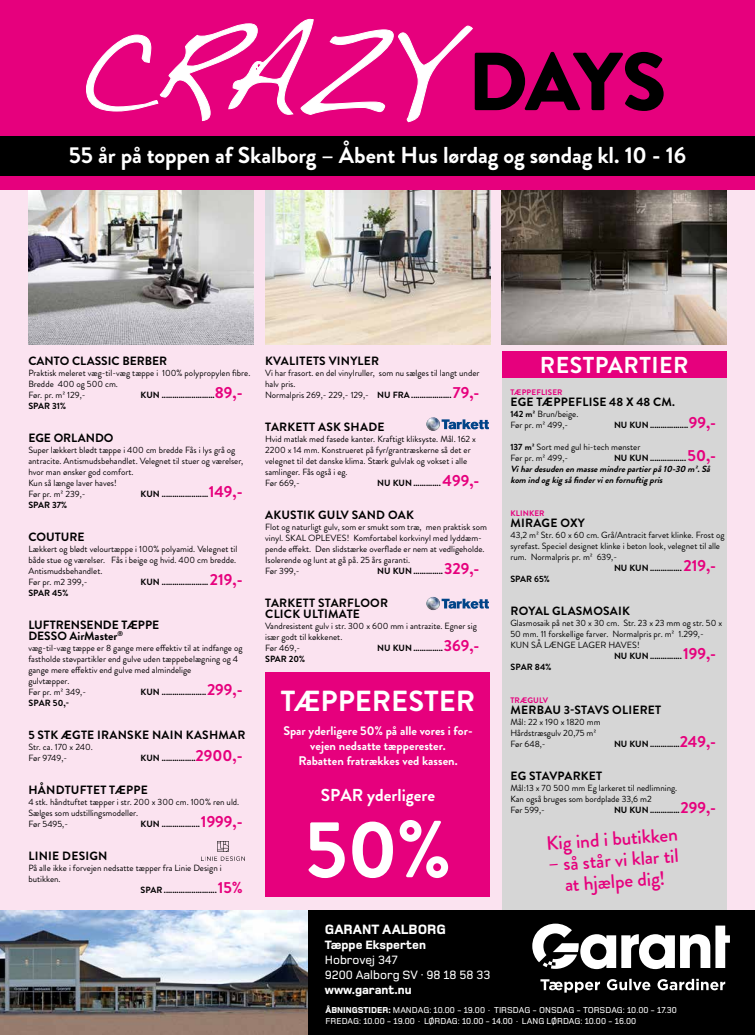
<style>
.page{position:relative;width:755px;height:1035px;background:#fff}
.page>*{position:absolute;margin:0;border:0;box-sizing:border-box;transform-origin:0 0}
.t1{font:700 80.7px "Brandon Grotesque";color:#fff}
.t2{font:700 29px "Brandon Grotesque";color:#fff}
.t3{font:700 23px "Brandon Grotesque";letter-spacing:-.005em;color:#fff}
.t4{font:700 23px "Brandon Grotesque";letter-spacing:.02em;color:#fff}
.t5{font:500 19.4px/21.3px "Brandon Grotesque";color:#e6007d;text-align:center}
.t6{font:700 17.3px "Brandon Grotesque";color:#fff}
.t7{font:800 14px "Foundry Monoline";color:#fff}
.t8{font:700 12.5px/15.2px "Brandon Grotesque";color:#fff;text-align:center}
.t9{font:500 12.5px/15px "Foundry Monoline";color:#fff}
.t10{font:800 12.5px "Foundry Monoline";color:#fff}
.t11{font:700 12px/11px "Brandon Grotesque";letter-spacing:.02em;color:#000}
.t12{font:700 12px/11px "Brandon Grotesque";color:#000}
.t13{font:9px/11px "Brandon Grotesque";color:#000}
.t14{font:700 9px "Brandon Grotesque";color:#000}
.t15{font:italic 700 9px/11px "Brandon Grotesque";color:#000}
.t16{font:500 8.9px/10.9px "Foundry Monoline";color:#fff}
.t17{font:700 8px "Brandon Grotesque";letter-spacing:.02em;color:#e6007d}
.s1{font-size:16px;color:#e6007d}
.s2{font-weight:700}
.s3{font-weight:700;font-size:16px;color:#e6007d}
.s4{font-style:normal}
.s5{font-style:normal;font-size:16px;color:#e6007d}
.s6{font-weight:800}
</style>
<div class="page">
<div style="left:0;top:170px;width:754px;height:770px;background:#fbe3f0"></div>
<div style="left:501px;top:370px;width:225px;height:553px;background:#d6d6d6"></div>
<img style="left:28px;top:190px;width:225px;height:154px">
<img style="left:265px;top:190px;width:224px;height:154px">
<img style="left:501px;top:190px;width:224px;height:154px">
<div style="left:265px;top:672px;width:224px;height:225px;background:#e6007d"></div>
<div style="left:0;top:0;width:754px;height:190px;background:#e6007d"></div>
<svg style="left:86px;top:18px;width:387px;height:105px"></svg>
<svg style="left:474px;top:52px;width:189px;height:59px"></svg>
<div style="left:307px;top:910px;width:447px;height:125px;background:#000"></div>
<svg style="left:532px;top:923px;width:197px;height:46px"></svg>
<svg style="left:540px;top:978px;width:184px;height:14px"></svg>
<img style="left:0;top:910px;width:307px;height:125px">
<div style="left:501px;top:351px;width:225px;height:27px;background:#e6007d"></div>
<img style="left:426px;top:417px;width:14px;height:14px;border-radius:7px">
<svg style="left:441px;top:419px;width:47px;height:10px"></svg>
<img style="left:426px;top:596px;width:14px;height:14px;border-radius:7px">
<svg style="left:441px;top:599px;width:47px;height:10px"></svg>
<img style="left:201px;top:841px;width:44px;height:20px">
<div style="left:0;top:136px;width:754px;height:40px;background:#000"></div>
<h3 class="t3" style="left:69px;top:139px;width:618px">55 år på toppen af Skalborg – Åbent Hus lørdag og søndag kl. 10 - 16</h3>
<h3 class="t12" style="left:28px;top:355px;width:140px">CANTO CLASSIC BERBER</h3>
<p class="t13" style="left:28px;top:367px;width:223px">Praktisk meleret væg-til-væg tæppe i 100% polypropylen fibre.<br>Bredde 400 og 500 cm.<br>Før. pr. m2 129,-</p>
<p class="t14" style="left:140px;top:388px;width:104px">KUN .........................<span class="s1">89,-</span></p>
<p class="t14" style="left:28px;top:399px;width:39px">SPAR 31%</p>
<h3 class="t12" style="left:28px;top:432px;width:86px">EGE ORLANDO</h3>
<p class="t13" style="left:28px;top:444px;width:216px">Super lækkert blødt tæppe i 400 cm bredde Fås i lys grå og antracite. Antismudsbehandlet. Velegnet til stuer og værelser, hvor man ønsker god comfort.<br>Kun så længe laver haves!<br>Før pr. m2 239,-</p>
<p class="t14" style="left:140px;top:487px;width:104px">KUN ......................<span class="s1">149,-</span></p>
<p class="t14" style="left:28px;top:498px;width:40px">SPAR 37%</p>
<h3 class="t12" style="left:28px;top:531px;width:58px">COUTURE</h3>
<p class="t13" style="left:28px;top:543px;width:210px">Lækkert og blødt velourtæppe i 100% polyamid. Velegnet til både stue og værelser. Fås i beige og hvid. 400 cm bredde.<br>Antismudsbehandlet.<br>Før pr. m2 399,-</p>
<p class="t14" style="left:140px;top:575px;width:104px">KUN ...................... <span class="s1">219,-</span></p>
<p class="t14" style="left:28px;top:586px;width:41px">SPAR 45%</p>
<h3 class="t12" style="left:28px;top:619px;width:132px">LUFTRENSENDE TÆPPE<br>DESSO AirMaster<sup>®</sup></h3>
<p class="t13" style="left:28px;top:642px;width:215px">væg-til-væg tæppe er 8 gange mere effektiv til at indfange og fastholde støvpartikler end gulve uden tæppebelægning og 4 gange mere effektiv end gulve med almindelige<br>gulvtæpper.<br>Før pr. m2 349,-</p>
<p class="t14" style="left:140px;top:685px;width:104px">KUN .....................<span class="s1">299,-</span></p>
<p class="t14" style="left:28px;top:696px;width:42px">SPAR 50,-</p>
<h3 class="t11" style="left:28px;top:729px;width:218px">5 STK ÆGTE IRANSKE NAIN KASHMAR</h3>
<p class="t13" style="left:28px;top:741px;width:66px">Str. ca. 170 x 240.<br>Før 9749,-</p>
<p class="t14" style="left:140px;top:751px;width:104px">KUN ................<span class="s1">2900,-</span></p>
<h3 class="t11" style="left:28px;top:784px;width:121px">HÅNDTUFTET TÆPPE</h3>
<p class="t13" style="left:28px;top:796px;width:212px">4 stk. håndtuftet tæpper i str. 200 x 300 cm. 100% ren uld.<br>Sælges som udstillingsmodeller.<br>Før 5495,-</p>
<p class="t14" style="left:140px;top:817px;width:104px">KUN ..................<span class="s1">1999,-</span></p>
<h3 class="t11" style="left:28px;top:850px;width:80px">LINIE DESIGN</h3>
<p class="t13" style="left:28px;top:862px;width:195px">På alle ikke i forvejen nedsatte tæpper fra Linie Design i</p>
<p class="t13" style="left:28px;top:873px;width:34px">butikken.</p>
<p class="t14" style="left:140px;top:883px;width:104px">SPAR .........................<span class="s1">15%</span></p>
<h3 class="t11" style="left:265px;top:355px;width:115px">KVALITETS VINYLER</h3>
<p class="t13" style="left:265px;top:367px;width:216px">Vi har frasort. en del vinylruller, som nu sælges til langt under halv pris.<br>Normalpris 269,- 229,- 129,- <span class="s2">NU FRA ...................</span> <span class="s3">79,-</span></p>
<h3 class="t11" style="left:265px;top:421px;width:121px">TARKETT ASK SHADE</h3>
<p class="t13" style="left:265px;top:433px;width:212px">Hvid matlak med fasede kanter. Kraftigt kliksyste. Mål. 162 x 2200 x 14 mm. Konstrueret på fyr/grantræskerne så det er velegnet til det danske klima. Stærk gulvlak og vokset i alle samlinger. Fås også i eg.<br>Før 669,-</p>
<p class="t14" style="left:377px;top:476px;width:104px">NU KUN............. <span class="s1">499,-</span></p>
<h3 class="t11" style="left:265px;top:509px;width:150px">AKUSTIK GULV SAND OAK</h3>
<p class="t13" style="left:265px;top:521px;width:223px">Flot og naturligt gulv, som er smukt som træ, men praktisk som vinyl. SKAL OPLEVES! Komfortabel korkvinyl med lyddæm&shy;pende effekt. Den slidstærke overflade er nem at vedligeholde.<br>Isolerende og lunt at gå på. 25 års garanti.<br>Før 399,-</p>
<p class="t14" style="left:377px;top:564px;width:104px">NU KUN..............<span class="s1">329,-</span></p>
<h3 class="t11" style="left:265px;top:597px;width:124px">TARKETT STARFLOOR<br>CLICK ULTIMATE</h3>
<p class="t13" style="left:265px;top:620px;width:213px">Vandresistent gulv i str. 300 x 600 mm i antrazite. Egner sig især godt til køkkenet.<br>Før 469,-</p>
<p class="t14" style="left:377px;top:641px;width:104px">NU KUN..............<span class="s1">369,-</span></p>
<p class="t14" style="left:265px;top:652px;width:42px">SPAR 20%</p>
<h2 class="t2" style="left:281px;top:680px;width:195px">TÆPPERESTER</h2>
<h3 class="t8" style="left:283px;top:723px;width:190px">Spar yderligere 50% på alle vores i for&shy;vejen nedsatte tæpperester.<br>Rabatten fratrækkes ved kassen.</h3>
<h3 class="t6" style="left:320px;top:783px;width:116px">SPAR yderligere</h3>
<h1 class="t1" style="left:304px;top:793px;width:148px">50%</h1>
<h3 class="t4" style="left:539px;top:349px;width:150px">RESTPARTIER</h3>
<p class="t17" style="left:510px;top:386px;width:54px">TÆPPEFLISER</p>
<h3 class="t11" style="left:510px;top:396px;width:166px">EGE TÆPPEFLISE 48 X 48 CM.</h3>
<p class="t13" style="left:510px;top:408px;width:69px"><span class="s2">142 m2</span> Brun/beige.<br>Før pr. m2 499,-</p>
<p class="t14" style="left:613px;top:418px;width:103px">NU KUN..................<span class="s1">99,-</span></p>
<p class="t13" style="left:510px;top:441px;width:131px"><span class="s2">137 m2</span> Sort med gul hi-tech mønster<br>Før pr. m2 499,-</p>
<p class="t15" style="left:510px;top:452px;width:207px;text-indent:104px"><span class="s4">NU KUN.................</span> <span class="s5">50,-<br></span>Vihardesudenenmassemindrepartierpå10-30 m2.Så kom indogkigsåfindervienfornuftigpris</p>
<p class="t17" style="left:510px;top:507px;width:36px">KLINKER</p>
<h3 class="t11" style="left:510px;top:517px;width:76px">MIRAGE OXY</h3>
<p class="t13" style="left:510px;top:529px;width:215px">43,2 m2 Str. 60 x 60 cm. Grå/Antracit farvet klinke. Frost og</p>
<p class="t13" style="left:510px;top:540px;width:211px">syrefast. Speciel designet klinke i beton look, velegnet til alle</p>
<p class="t13" style="left:510px;top:551px;width:108px">rum. Normalpris pr. m2 639,-</p>
<p class="t14" style="left:613px;top:561px;width:103px">NU KUN............... <span class="s1">219,-</span></p>
<p class="t14" style="left:510px;top:572px;width:41px">SPAR 65%</p>
<h3 class="t11" style="left:510px;top:605px;width:121px">ROYAL GLASMOSAIK</h3>
<p class="t13" style="left:510px;top:617px;width:213px">Glasmosaik på net 30 x 30 cm. Str. 23 x 23 mm og str. 50 x</p>
<p class="t13" style="left:510px;top:628px;width:195px">50 mm. 11 forskellige farver. Normalpris pr. m2 1.299,-</p>
<p class="t13" style="left:510px;top:639px;width:131px">KUN SÅ LÆNGE LAGER HAVES!</p>
<p class="t14" style="left:613px;top:649px;width:103px">NU KUN...............<span class="s1">199,-</span></p>
<p class="t14" style="left:510px;top:660px;width:42px">SPAR 84%</p>
<p class="t17" style="left:510px;top:694px;width:39px">TRÆGULV</p>
<h3 class="t11" style="left:510px;top:704px;width:152px">MERBAU 3-STAVS OLIERET</h3>
<p class="t13" style="left:510px;top:716px;width:92px">Mål: 22 x 190 x 1820 mm<br>Hårdstræsgulv 20,75 m2<br>Før 648,-</p>
<p class="t14" style="left:613px;top:737px;width:103px">NU KUN..............<span class="s1">249,-</span></p>
<h3 class="t11" style="left:510px;top:770px;width:93px">EG STAVPARKET</h3>
<p class="t13" style="left:510px;top:782px;width:168px">Mål:13 x 70 500 mm Eg larkeret til nedlimning.<br>Kan også bruges som bordplade 33,6 m2<br>Før 599,-</p>
<p class="t14" style="left:613px;top:803px;width:103px">NU KUN..............<span class="s1">299,-</span></p>
<h3 class="t5" style="left:545px;top:833px;width:133px;rotate:-4deg">Kig ind i butikken</h3>
<h3 class="t5" style="left:547px;top:854px;width:132px;rotate:-4deg">– så står vi klar til at hjælpe dig!</h3>
<h3 class="t7" style="left:324px;top:921px;width:123px">GARANT AALBORG</h3>
<h3 class="t10" style="left:324px;top:938px;width:102px">Tæppe Eksperten</h3>
<h3 class="t9" style="left:324px;top:952px;width:167px">Hobrovej 347<br>9200 Aalborg SV · 98 18 58 33</h3>
<h3 class="t10" style="left:324px;top:983px;width:88px">www.garant.nu</h3>
<p class="t16" style="left:325px;top:1004px;width:353px"><span class="s6">ÅBNINGSTIDER:</span> MANDAG: 10.00 - 19.00 . TIRSDAG - ONSDAG - TORSDAG: 10.00 - 17.30<br>FREDAG: 10.00 - 19.00 . LØRDAG: 10.00 - 14.00 . LANG LØRDAG: 10.00 - 16.00</p>
</div>
